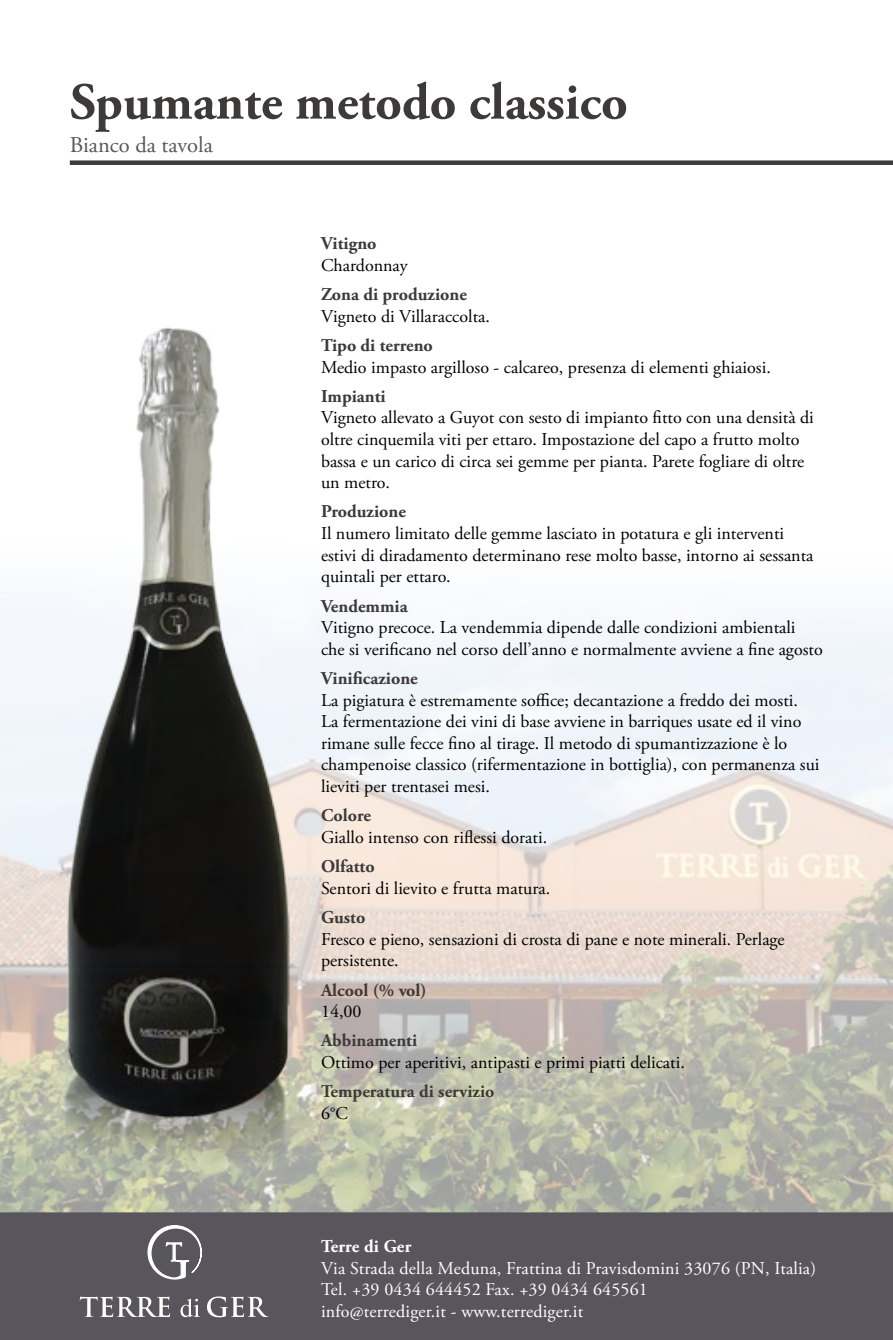
<style>
.page{position:relative;width:893px;height:1340px;background:#fff}
.page>*{position:absolute;margin:0;border:0;box-sizing:border-box;transform-origin:0 0}
.t1{font:700 51.75px "Adobe Garamond Pro";color:#3d3a39}
.t2{font:22.5px "Adobe Garamond Pro";color:#58555c}
.t3{font:18px/21.6px "Adobe Garamond Pro";color:#000}
.t4{font:700 18px "Adobe Garamond Pro";color:#3d3a39}
.t5{font:18px/21.6px "Adobe Garamond Pro";letter-spacing:.01em;color:#fff}
.t6{font:700 18px "Adobe Garamond Pro";letter-spacing:.01em;color:#fff}
</style>
<div class="page">
<img style="left:0;top:607px;width:893px;height:605px">
<div style="left:70px;top:160px;width:823px;height:5px;background:#3d3a39"></div>
<div style="left:0;top:1212px;width:893px;height:127px;background:#58555c"></div>
<svg style="left:80px;top:1296px;width:90px;height:20px"></svg>
<svg style="left:180px;top:1298px;width:20px;height:19px"></svg>
<svg style="left:207px;top:1296px;width:61px;height:21px"></svg>
<svg style="left:147px;top:1224px;width:56px;height:56px"></svg>
<img style="left:43px;top:327px;width:262px;height:839px">
<h1 class="t1" style="left:70px;top:72px;width:559px">Spumante metodo classico</h1>
<p class="t2" style="left:70px;top:132px;width:144px">Bianco da tavola</p>
<p class="t4" style="left:321px;top:233px;width:57px">Vitigno</p>
<p class="t3" style="left:321px;top:255px;width:88px">Chardonnay</p>
<p class="t4" style="left:321px;top:284px;width:147px">Zona di produzione</p>
<p class="t3" style="left:321px;top:306px;width:170px">Vigneto di Villaraccolta.</p>
<p class="t4" style="left:321px;top:335px;width:113px">Tipo di terreno</p>
<p class="t3" style="left:321px;top:356px;width:451px">Medio impasto argilloso - calcareo, presenza di elementi ghiaiosi.</p>
<p class="t4" style="left:321px;top:385px;width:66px">Impianti</p>
<p class="t3" style="left:321px;top:407px;width:494px">Vigneto allevato a Guyot con sesto di impianto fitto con una densità di oltre cinquemila viti per ettaro. Impostazione del capo a frutto molto bassa e un carico di circa sei gemme per pianta. Parete fogliare di oltre un metro.</p>
<p class="t4" style="left:321px;top:501px;width:86px">Produzione</p>
<p class="t3" style="left:321px;top:523px;width:494px">Il numero limitato delle gemme lasciato in potatura e gli interventi estivi di diradamento determinano rese molto basse, intorno ai sessanta quintali per ettaro.</p>
<p class="t4" style="left:321px;top:595px;width:88px">Vendemmia</p>
<p class="t3" style="left:321px;top:617px;width:503px">Vitigno precoce. La vendemmia dipende dalle condizioni ambientali che si verificano nel corso dell’anno e normalmente avviene a fine agosto</p>
<p class="t4" style="left:321px;top:668px;width:98px">Vinificazione</p>
<p class="t3" style="left:321px;top:689px;width:500px">La pigiatura è estremamente soffice; decantazione a freddo dei mosti.<br>La fermentazione dei vini di base avviene in barriques usate ed il vino rimane sulle fecce fino al tirage. Il metodo di spumantizzazione è lo champenoise classico (rifermentazione in bottiglia), con permanenza sui lieviti per trentasei mesi.</p>
<p class="t4" style="left:321px;top:805px;width:51px">Colore</p>
<p class="t3" style="left:321px;top:827px;width:228px">Giallo intenso con riflessi dorati.</p>
<p class="t4" style="left:321px;top:856px;width:55px">Olfatto</p>
<p class="t3" style="left:321px;top:878px;width:231px">Sentori di lievito e frutta matura.</p>
<p class="t4" style="left:321px;top:907px;width:46px">Gusto</p>
<p class="t3" style="left:321px;top:928px;width:465px">Fresco e pieno, sensazioni di crosta di pane e note minerali. Perlage persistente.</p>
<p class="t4" style="left:321px;top:979px;width:107px">Alcool (% vol)</p>
<p class="t3" style="left:321px;top:1001px;width:42px">14,00</p>
<p class="t4" style="left:321px;top:1030px;width:98px">Abbinamenti</p>
<p class="t3" style="left:321px;top:1052px;width:365px">Ottimo per aperitivi, antipasti e primi piatti delicati.</p>
<p class="t4" style="left:321px;top:1081px;width:175px">Temperatura di servizio</p>
<p class="t3" style="left:321px;top:1103px;width:28px">6°C</p>
<p class="t6" style="left:321px;top:1235px;width:92px">Terre di Ger</p>
<p class="t5" style="left:321px;top:1257px;width:497px">Via Strada della Meduna, Frattina di Pravisdomini 33076 (PN, Italia)<br>Tel. +39 0434 644452 Fax. +39 0434 645561<br>info@terrediger.it - www.terrediger.it</p>
</div>
